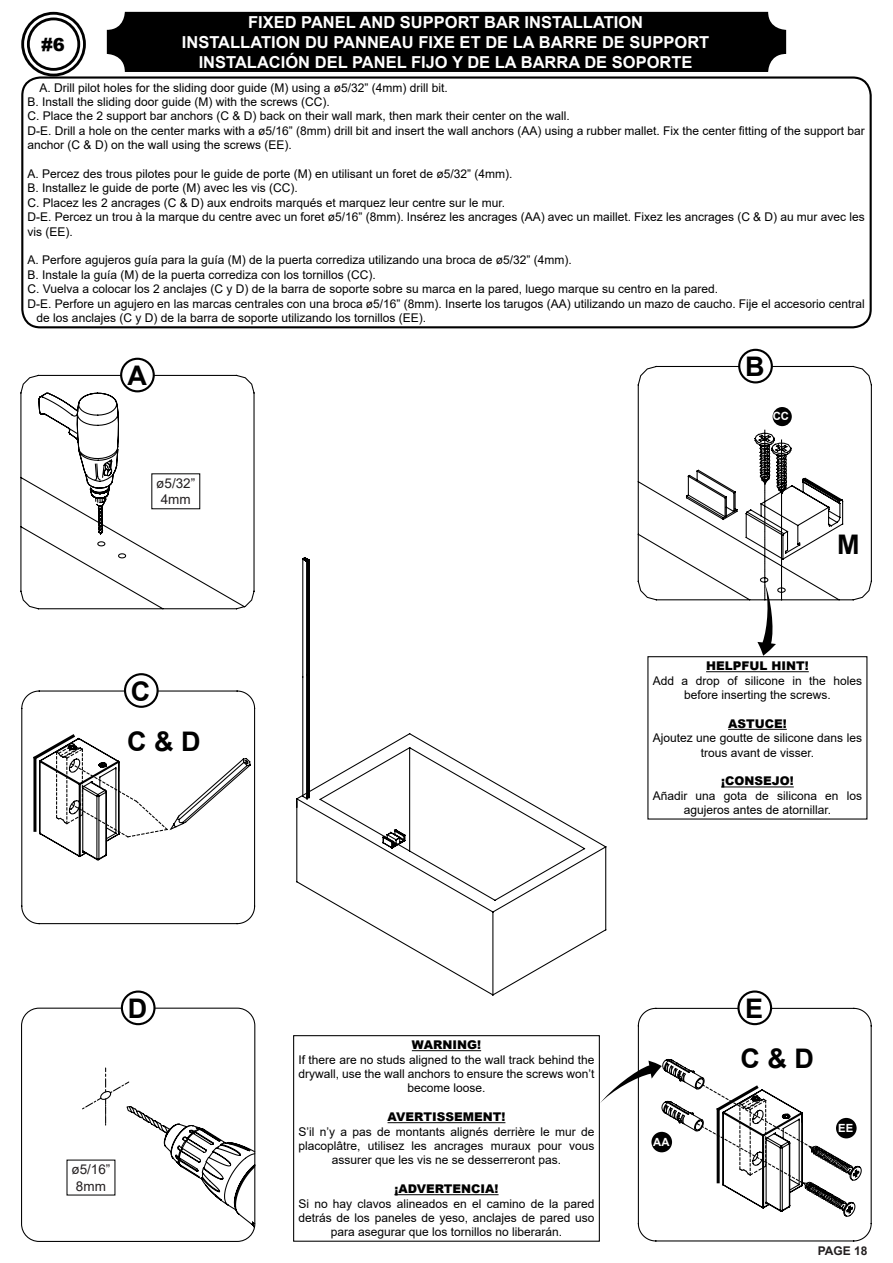
<style>
.page{position:relative;width:893px;height:1263px;background:#fff}
.page>*{position:absolute;margin:0;border:0;box-sizing:border-box;transform-origin:0 0}
.t1{font:700 27px "Arial";color:#000}
.t2{font:900 18px "Arial";color:#000}
.t3{font:700 16.5px "Arial";color:#fff}
.t4{font:13.5px "Arial";color:#231f20}
.t5{font:12px/14.4px "Arial";color:#000;text-align:center}
.t6{font:900 12px "Arial";color:#000}
.t7{font:700 12px "Arial";color:#231f20}
.t8{font:700 11.25px "Arial";color:#fff}
</style>
<div class="page">
<svg style="left:637px;top:1007px;width:235px;height:235px"></svg>
<svg style="left:21px;top:690px;width:235px;height:235px"></svg>
<div style="left:21px;top:12px;width:65px;height:64px;border:3px solid #000;border-radius:50%"></div>
<div style="left:27px;top:18px;width:53px;height:53px;border:3px solid #000;border-radius:50%"></div>
<div style="left:21px;top:76px;width:851px;height:252px;border:2px solid #000;border-radius:18px"></div>
<div style="left:107px;top:12px;width:679px;height:60px;background:#000;border-radius:18px"></div>
<svg style="left:757px;top:601px;width:19px;height:55px"></svg>
<svg style="left:20px;top:374px;width:235px;height:236px"></svg>
<svg style="left:637px;top:365px;width:235px;height:236px"></svg>
<div style="left:773px;top:407px;width:19px;height:19px;background:#000;border-radius:50%"></div>
<div style="left:21px;top:1008px;width:234px;height:234px;border:1px solid #000;border-radius:17px"></div>
<svg style="left:81px;top:1068px;width:175px;height:163px"></svg>
<div style="left:67px;top:1160px;width:48px;height:35px;background:#fff"></div>
<div style="left:152px;top:474px;width:48px;height:35px;background:#fff"></div>
<div style="left:121px;top:359px;width:33px;height:32px;background:#fff;border-radius:50%"></div>
<div style="left:120px;top:358px;width:35px;height:34px;border:2px solid #000;border-radius:50%"></div>
<div style="left:739px;top:350px;width:33px;height:32px;background:#fff;border-radius:50%"></div>
<div style="left:738px;top:349px;width:35px;height:34px;border:2px solid #000;border-radius:50%"></div>
<div style="left:125px;top:674px;width:33px;height:33px;background:#fff;border-radius:50%"></div>
<div style="left:124px;top:673px;width:35px;height:35px;border:2px solid #000;border-radius:50%"></div>
<div style="left:122px;top:991px;width:32px;height:33px;background:#fff;border-radius:50%"></div>
<div style="left:121px;top:990px;width:35px;height:35px;border:2px solid #000;border-radius:50%"></div>
<div style="left:738px;top:991px;width:33px;height:33px;background:#fff;border-radius:50%"></div>
<div style="left:737px;top:990px;width:35px;height:35px;border:2px solid #000;border-radius:50%"></div>
<hr style="left:706px;top:671px;width:103px;height:1px;background:#000">
<hr style="left:728px;top:729px;width:59px;height:1px;background:#000">
<hr style="left:721px;top:786px;width:73px;height:1px;background:#000">
<hr style="left:412px;top:1050px;width:69px;height:1px;background:#000">
<hr style="left:388px;top:1122px;width:117px;height:1px;background:#000">
<hr style="left:394px;top:1194px;width:105px;height:1px;background:#000">
<div style="left:293px;top:1035px;width:307px;height:207px;border:1px solid #000"></div>
<svg style="left:31px;top:732px;width:221px;height:129px"></svg>
<svg style="left:600px;top:1059px;width:262px;height:158px"></svg>
<svg style="left:302px;top:557px;width:8px;height:175px"></svg>
<svg style="left:296px;top:732px;width:311px;height:264px"></svg>
<p class="t3" style="left:248px;top:11px;width:397px">FIXED PANEL AND SUPPORT BAR INSTALLATION</p>
<p class="t3" style="left:182px;top:30px;width:529px">INSTALLATION DU PANNEAU FIXE ET DE LA BARRE DE SUPPORT</p>
<p class="t3" style="left:199px;top:50px;width:495px">INSTALACIÓN DEL PANEL FIJO Y DE LA BARRA DE SOPORTE</p>
<p class="t2" style="left:41px;top:31px;width:25px">#6</p>
<p class="t5" style="left:40px;top:80px;width:410px">A. Drill pilot holes for the sliding door guide (M) using a ø5/32” (4mm) drill bit.</p>
<p class="t5" style="left:28px;top:94px;width:304px">B. Install the sliding door guide (M) with the screws (CC).</p>
<p class="t5" style="left:28px;top:109px;width:544px">C. Place the 2 support bar anchors (C &amp; D) back on their wall mark, then mark their center on the wall.</p>
<p class="t5" style="left:28px;top:123px;width:838px;text-align:left">D-E. Drill a hole on the center marks with a ø5/16” (8mm) drill bit and insert the wall anchors (AA) using a rubber mallet. Fix the center fitting of the support bar anchor (C &amp; D) on the wall using the screws (EE).</p>
<p class="t5" style="left:28px;top:166px;width:486px">A. Percez des trous pilotes pour le guide de porte (M) en utilisant un foret de ø5/32” (4mm).</p>
<p class="t5" style="left:28px;top:181px;width:272px">B. Installez le guide de porte (M) avec les vis (CC).</p>
<p class="t5" style="left:28px;top:195px;width:479px">C. Placez les 2 ancrages (C &amp; D) aux endroits marqués et marquez leur centre sur le mur.</p>
<p class="t5" style="left:28px;top:210px;width:839px;text-align:left">D-E. Percez un trou à la marque du centre avec un foret ø5/16” (8mm). Insérez les ancrages (AA) avec un maillet. Fixez les ancrages (C &amp; D) au mur avec les vis (EE).</p>
<p class="t5" style="left:28px;top:253px;width:546px">A. Perfore agujeros guía para la guía (M) de la puerta corrediza utilizando una broca de ø5/32” (4mm).</p>
<p class="t5" style="left:28px;top:267px;width:350px">B. Instale la guía (M) de la puerta corrediza con los tornillos (CC).</p>
<p class="t5" style="left:28px;top:282px;width:692px">C. Vuelva a colocar los 2 anclajes (C y D) de la barra de soporte sobre su marca en la pared, luego marque su centro en la pared.</p>
<p class="t5" style="left:37px;top:296px;width:829px;text-align:left;text-indent:-9px">D-E. Perfore un agujero en las marcas centrales con una broca ø5/16” (8mm). Inserte los tarugos (AA) utilizando un mazo de caucho. Fije el accesorio central de los anclajes (C y D) de la barra de soporte utilizando los tornillos (EE).</p>
<p class="t1" style="left:128px;top:356px;width:21px">A</p>
<p class="t1" style="left:745px;top:348px;width:21px">B</p>
<p class="t8" style="left:773px;top:408px;width:18px">CC</p>
<p class="t4" style="left:156px;top:474px;width:41px">ø5/32”</p>
<p class="t4" style="left:161px;top:490px;width:31px">4mm</p>
<p class="t1" style="left:837px;top:525px;width:24px">M</p>
<p class="t1" style="left:131px;top:672px;width:21px">C</p>
<p class="t1" style="left:127px;top:722px;width:75px">C &amp; D</p>
<p class="t6" style="left:706px;top:657px;width:104px">HELPFUL HINT!</p>
<p class="t5" style="left:653px;top:673px;width:211px">Add a drop of silicone in the holes before inserting the screws.</p>
<p class="t6" style="left:728px;top:715px;width:60px">ASTUCE!</p>
<p class="t5" style="left:653px;top:731px;width:211px">Ajoutez une goutte de silicone dans les trous avant de visser.</p>
<p class="t6" style="left:721px;top:772px;width:74px">¡CONSEJO!</p>
<p class="t5" style="left:653px;top:788px;width:211px">Añadir una gota de silicona en los agujeros antes de atornillar.</p>
<p class="t4" style="left:71px;top:1160px;width:41px">ø5/16”</p>
<p class="t4" style="left:76px;top:1176px;width:31px">8mm</p>
<p class="t1" style="left:128px;top:989px;width:21px">D</p>
<p class="t1" style="left:745px;top:989px;width:20px">E</p>
<p class="t1" style="left:741px;top:1040px;width:75px">C &amp; D</p>
<p class="t6" style="left:412px;top:1036px;width:71px">WARNING!</p>
<p class="t5" style="left:298px;top:1052px;width:298px">If there are no studs aligned to the wall track behind the drywall, use the wall anchors to ensure the screws won’t become loose.</p>
<p class="t6" style="left:388px;top:1108px;width:119px">AVERTISSEMENT!</p>
<p class="t5" style="left:298px;top:1124px;width:298px">S’il n’y a pas de montants alignés derrière le mur de placoplâtre, utilisez les ancrages muraux pour vous assurer que les vis ne se desserreront pas.</p>
<p class="t6" style="left:394px;top:1180px;width:106px">¡ADVERTENCIA!</p>
<p class="t5" style="left:298px;top:1196px;width:298px">Si no hay clavos alineados en el camino de la pared detrás de los paneles de yeso, anclajes de pared uso para asegurar que los tornillos no liberarán.</p>
<p class="t8" style="left:653px;top:1134px;width:18px">AA</p>
<p class="t8" style="left:838px;top:1120px;width:17px">EE</p>
<p class="t7" style="left:818px;top:1242px;width:51px">PAGE 18</p>
</div>
